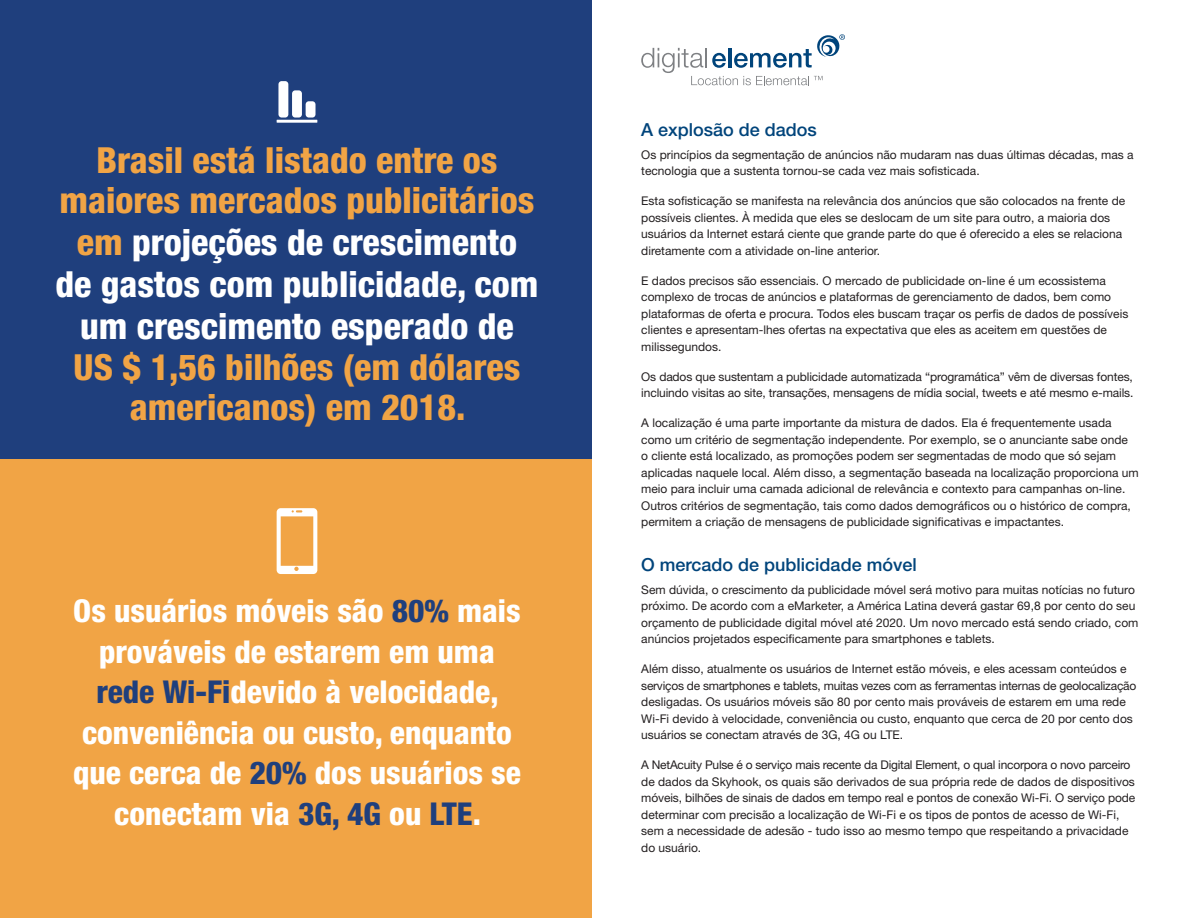
<style>
.page{position:relative;width:1188px;height:918px;background:#fff}
.page>*{position:absolute;margin:0;border:0;box-sizing:border-box;transform-origin:0 0}
.Keep__Image_Title{font:800 condensed 36px/41.2px "Helvetica Neue";color:#f1a445;text-align:center}
.Keep__Image_Title-2{font:800 condensed 31.5px/40.5px "Helvetica Neue";color:#fff;text-align:center}
.Keep__Subtitle_2{font:500 18px "Helvetica Neue";color:#00447b}
.t1{font:12px/16.5px "Helvetica Neue";color:#231f20}
.s1{color:#fff}
.s2{color:#1f3f7d}
</style>
<div class="page">
<div style="left:0;top:0;width:592px;height:918px;background:#1f3f7d"></div>
<svg style="left:641px;top:34px;width:204px;height:51px"></svg>
<div style="left:0;top:459px;width:592px;height:459px;background:#f1a445"></div>
<svg style="left:277px;top:508px;width:40px;height:66px"></svg>
<svg style="left:277px;top:81px;width:40px;height:42px"></svg>
<p class="Keep__Image_Title" style="left:56px;top:139px;width:484px">Brasil está listado entre os maiores mercados publicitários em <span class="s1">projeções de crescimento de gastos com publicidade, com um crescimento esperado de<br></span>US $ 1,56 bilhões (em dólares americanos) em 2018.</p>
<p class="Keep__Image_Title-2" style="left:73px;top:590px;width:449px">Os usuários móveis são <span class="s2">80%</span> mais prováveis de estarem em uma <span class="s2">rede Wi-Fi</span>devido à velocidade, conveniência ou custo, enquanto que cerca de <span class="s2">20%</span> dos usuários se conectam via <span class="s2">3G, 4G</span> ou <span class="s2">LTE</span>.</p>
<p class="Keep__Subtitle_2" style="left:641px;top:118px;width:177px">A explosão de dados</p>
<p class="t1" style="left:641px;top:146px;width:494px">Os princípios da segmentação de anúncios não mudaram nas duas últimas décadas, mas a tecnologia que a sustenta tornou-se cada vez mais sofisticada.</p>
<p class="t1" style="left:641px;top:193px;width:486px">Esta sofisticação se manifesta na relevância dos anúncios que são colocados na frente de possíveis clientes. À medida que eles se deslocam de um site para outro, a maioria dos usuários da Internet estará ciente que grande parte do que é oferecido a eles se relaciona diretamente com a atividade on-line anterior.</p>
<p class="t1" style="left:641px;top:272px;width:489px">E dados precisos são essenciais. O mercado de publicidade on-line é um ecossistema complexo de trocas de anúncios e plataformas de gerenciamento de dados, bem como plataformas de oferta e procura. Todos eles buscam traçar os perfis de dados de possíveis clientes e apresentam-lhes ofertas na expectativa que eles as aceitem em questões de milissegundos.</p>
<p class="t1" style="left:641px;top:368px;width:494px">Os dados que sustentam a publicidade automatizada “programática” vêm de diversas fontes, incluindo visitas ao site, transações, mensagens de mídia social, tweets e até mesmo e-mails.</p>
<p class="t1" style="left:641px;top:415px;width:499px">A localização é uma parte importante da mistura de dados. Ela é frequentemente usada como um critério de segmentação independente. Por exemplo, se o anunciante sabe onde<br>o cliente está localizado, as promoções podem ser segmentadas de modo que só sejam aplicadas naquele local. Além disso, a segmentação baseada na localização proporciona um meio para incluir uma camada adicional de relevância e contexto para campanhas on-line.<br>Outros critérios de segmentação, tais como dados demográficos ou o histórico de compra, permitem a criação de mensagens de publicidade significativas e impactantes.</p>
<p class="Keep__Subtitle_2" style="left:641px;top:553px;width:277px">O mercado de publicidade móvel</p>
<p class="t1" style="left:641px;top:581px;width:499px">Sem dúvida, o crescimento da publicidade móvel será motivo para muitas notícias no futuro próximo. De acordo com a eMarketer, a América Latina deverá gastar 69,8 por cento do seu orçamento de publicidade digital móvel até 2020. Um novo mercado está sendo criado, com anúncios projetados especificamente para smartphones e tablets.</p>
<p class="t1" style="left:641px;top:661px;width:497px">Além disso, atualmente os usuários de Internet estão móveis, e eles acessam conteúdos e serviços de smartphones e tablets, muitas vezes com as ferramentas internas de geolocalização desligadas. Os usuários móveis são 80 por cento mais prováveis de estarem em uma rede Wi-Fi devido à velocidade, conveniência ou custo, enquanto que cerca de 20 por cento dos usuários se conectam através de 3G, 4G ou LTE.</p>
<p class="t1" style="left:641px;top:757px;width:496px">A NetAcuity Pulse é o serviço mais recente da Digital Element, o qual incorpora o novo parceiro de dados da Skyhook, os quais são derivados de sua própria rede de dados de dispositivos móveis, bilhões de sinais de dados em tempo real e pontos de conexão Wi-Fi. O serviço pode determinar com precisão a localização de Wi-Fi e os tipos de pontos de acesso de Wi-Fi, sem a necessidade de adesão - tudo isso ao mesmo tempo que respeitando a privacidade do usuário.</p>
</div>
